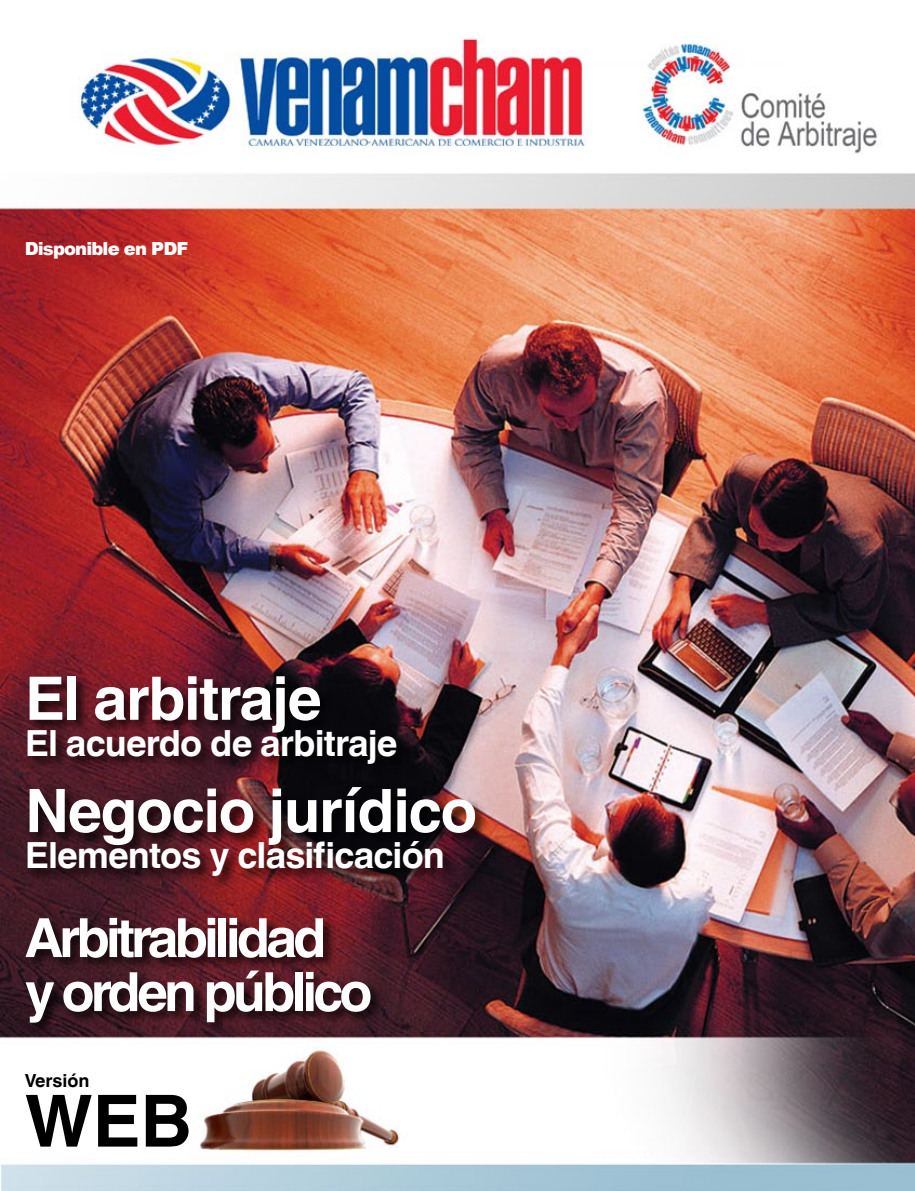
<style>
.page{position:relative;width:915px;height:1191px;background:#fff}
.page>*{position:absolute;margin:0;border:0;box-sizing:border-box;transform-origin:0 0}
.t1{font:700 72px "Helvetica World";color:#000}
.t2{font:700 60px "Helvetica World";letter-spacing:-.025em;color:#fff}
.t3{font:700 54px/54px "Helvetica World";letter-spacing:-.075em;color:#fff}
.t4{font:700 36px "Helvetica World";letter-spacing:-.025em;color:#fff}
.t5{font:900 18px "Arial";letter-spacing:-.05em;color:#fff}
.t6{font:700 18px "Helvetica World";color:#000}
</style>
<div class="page">
<img style="left:0;top:37px;width:914px;height:1154px">
<div style="left:26px;top:674px;width:384px;height:103px;background:#000;opacity:.75"></div>
<div style="left:26px;top:785px;width:463px;height:105px;background:#000;opacity:.75"></div>
<div style="left:24px;top:915px;width:361px;height:121px;background:#000;opacity:.75"></div>
<p class="t5" style="left:25px;top:236px;width:165px">Disponible en PDF</p>
<h2 class="t2" style="left:25px;top:664px;width:298px">El arbitraje</h2>
<p class="t4" style="left:25px;top:722px;width:373px">El acuerdo de arbitraje</p>
<h2 class="t2" style="left:25px;top:776px;width:453px">Negocio jurídico</h2>
<p class="t4" style="left:25px;top:834px;width:421px">Elementos y clasificación</p>
<h3 class="t3" style="left:25px;top:911px;width:349px">Arbitrabilidad<br>y orden público</h3>
<p class="t6" style="left:25px;top:1070px;width:66px">Versión</p>
<h1 class="t1" style="left:25px;top:1079px;width:168px">WEB</h1>
</div>
